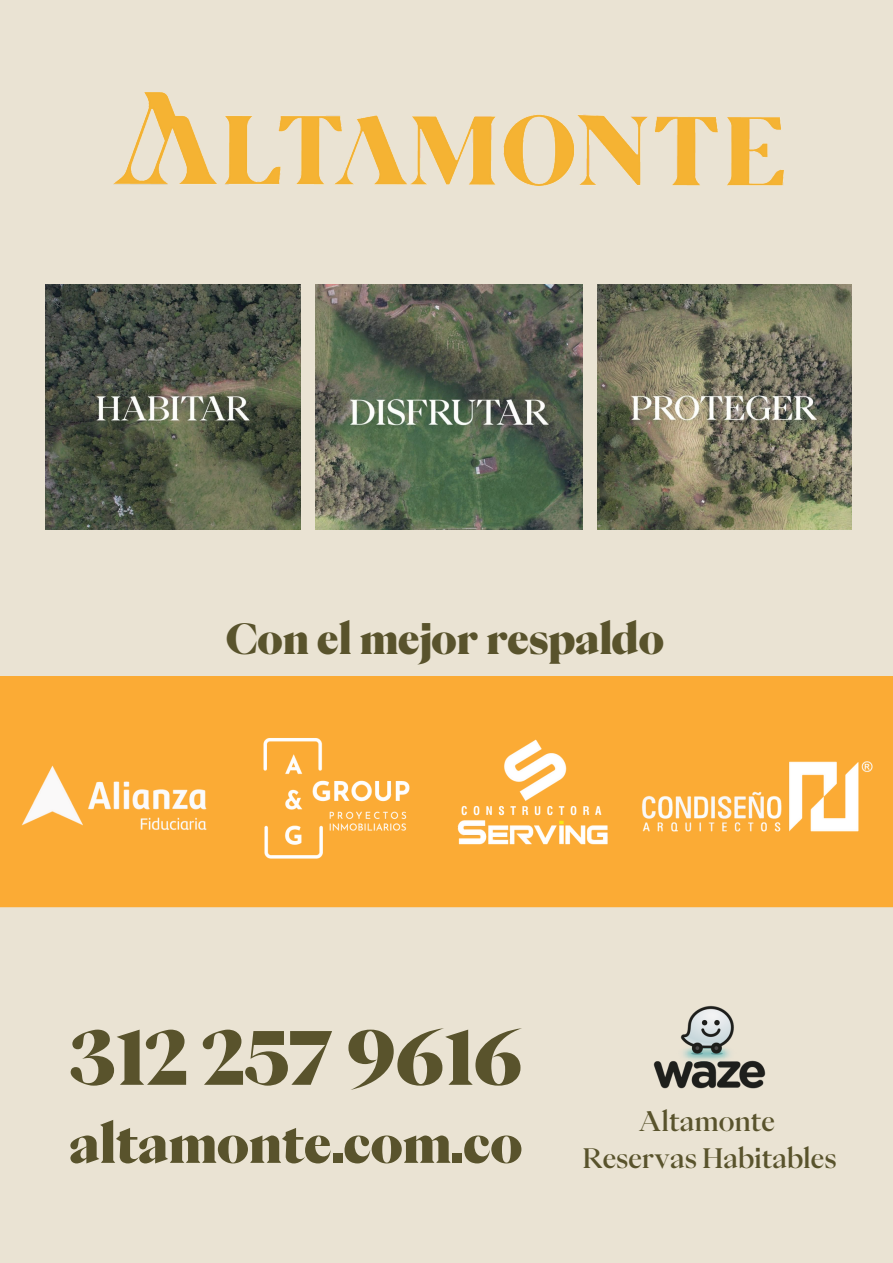
<style>
.page{position:relative;width:893px;height:1263px;background:#eae3d3}
.page>*{position:absolute;margin:0;border:0;box-sizing:border-box;transform-origin:0 0}
.t1{font:800 71.62px "PP Eiko";color:#59532c}
.t2{font:800 50.62px "PP Eiko";color:#59532c}
.t3{font:800 40.2px "PP Eiko";color:#59532c}
.t4{font:500 26.62px/37px "PP Eiko";color:#59532c;text-align:center}
</style>
<div class="page">
<img style="left:45px;top:285px;width:255px;height:244px">
<img style="left:598px;top:285px;width:253px;height:244px">
<img style="left:316px;top:285px;width:267px;height:244px">
<img style="left:114px;top:92px;width:669px;height:93px">
<div style="left:0;top:676px;width:893px;height:231px;background:#fbab35"></div>
<img style="left:637px;top:700px;width:248px;height:184px">
<img style="left:448px;top:733px;width:163px;height:120px">
<img style="left:250px;top:733px;width:181px;height:134px">
<img style="left:7px;top:756px;width:205px;height:88px">
<img style="left:653px;top:1005px;width:113px;height:84px">
<h3 class="t3" style="left:226px;top:619px;width:439px">Con el mejor respaldo</h3>
<h1 class="t1" style="left:69px;top:1022px;width:454px">312 257 9616</h1>
<h2 class="t2" style="left:69px;top:1118px;width:454px">altamonte.com.co</h2>
<p class="t4" style="left:583px;top:1102px;width:255px">Altamonte<br>Reservas Habitables</p>
</div>
